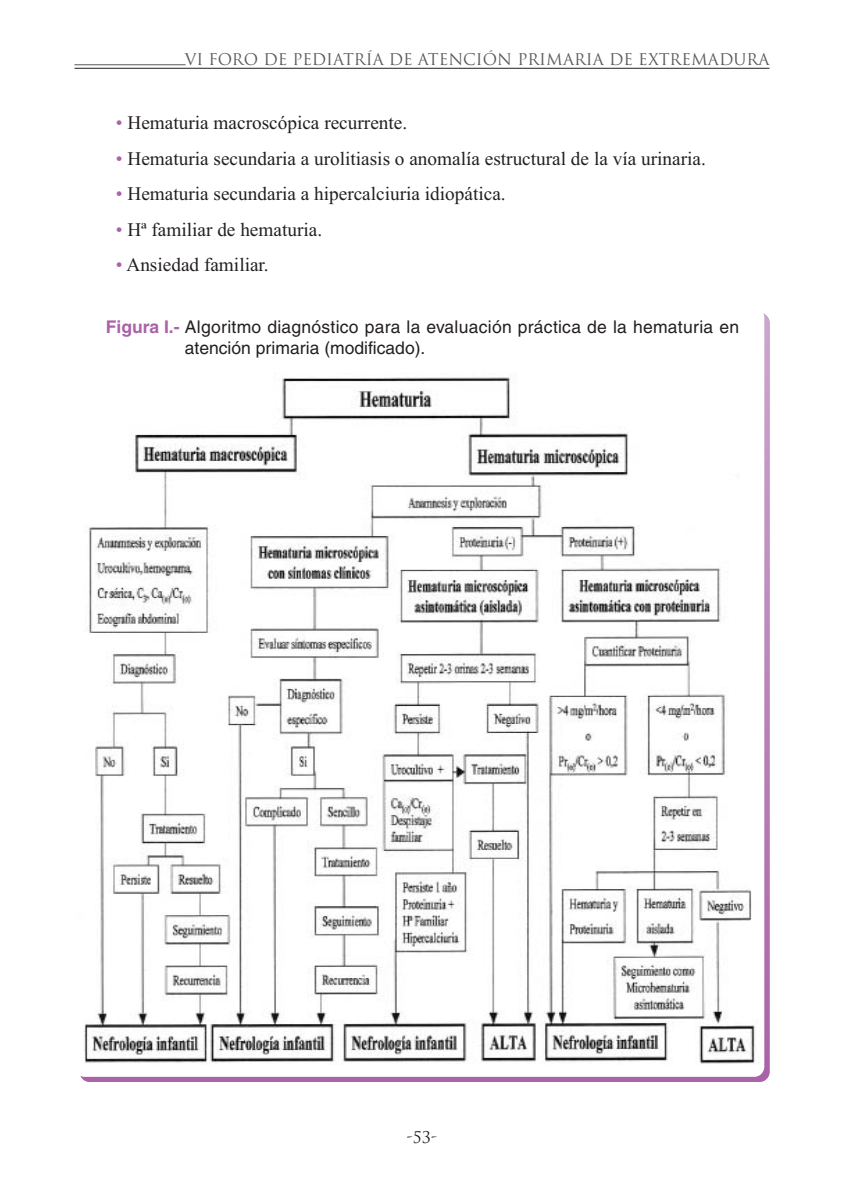
<style>
.page{position:relative;width:844px;height:1191px;background:#fff}
.page>*{position:absolute;margin:0;border:0;box-sizing:border-box;transform-origin:0 0}
.t1{font:19.25px "Times New Roman";color:#231f20}
.t2{font:17.5px/21px "Helvetica";letter-spacing:.015em;color:#231f20}
.t3{font:15.75px "Trajan";color:#57585a}
.t4{font:15.75px "Trajan";color:#231f20}
.s1{color:#aa62a8}
.s2{font-weight:700;color:#aa62a8}
</style>
<div class="page">
<hr style="left:74px;top:64px;width:111px;height:1px;background:#57585a">
<hr style="left:74px;top:68px;width:695px;height:1px;background:#231f20">
<img style="left:84px;top:377px;width:677px;height:699px">
<p class="t3" style="left:185px;top:50px;width:586px">VI FORO DE PEDIATRÍA DE ATENCIÓN PRIMARIA DE EXTREMADURA</p>
<p class="t1" style="left:116px;top:111px;width:293px"><span class="s1">•</span> Hematuria macroscópica recurrente.</p>
<p class="t1" style="left:116px;top:147px;width:591px"><span class="s1">•</span> Hematuria secundaria a urolitiasis o anomalía estructural de la vía urinaria.</p>
<p class="t1" style="left:116px;top:182px;width:391px"><span class="s1">•</span> Hematuria secundaria a hipercalciuria idiopática.</p>
<p class="t1" style="left:116px;top:218px;width:208px"><span class="s1">•</span> Hª familiar de hematuria.</p>
<p class="t1" style="left:116px;top:253px;width:154px"><span class="s1">•</span> Ansiedad familiar.</p>
<p class="t2" style="left:185px;top:318px;width:555px;text-indent:-79px"><span class="s2">Figura I.-</span> Algoritmo diagnóstico para la evaluación práctica de la hematuria en atención primaria (modificado).</p>
<p class="t4" style="left:406px;top:1128px;width:32px">-53-</p>
</div>
